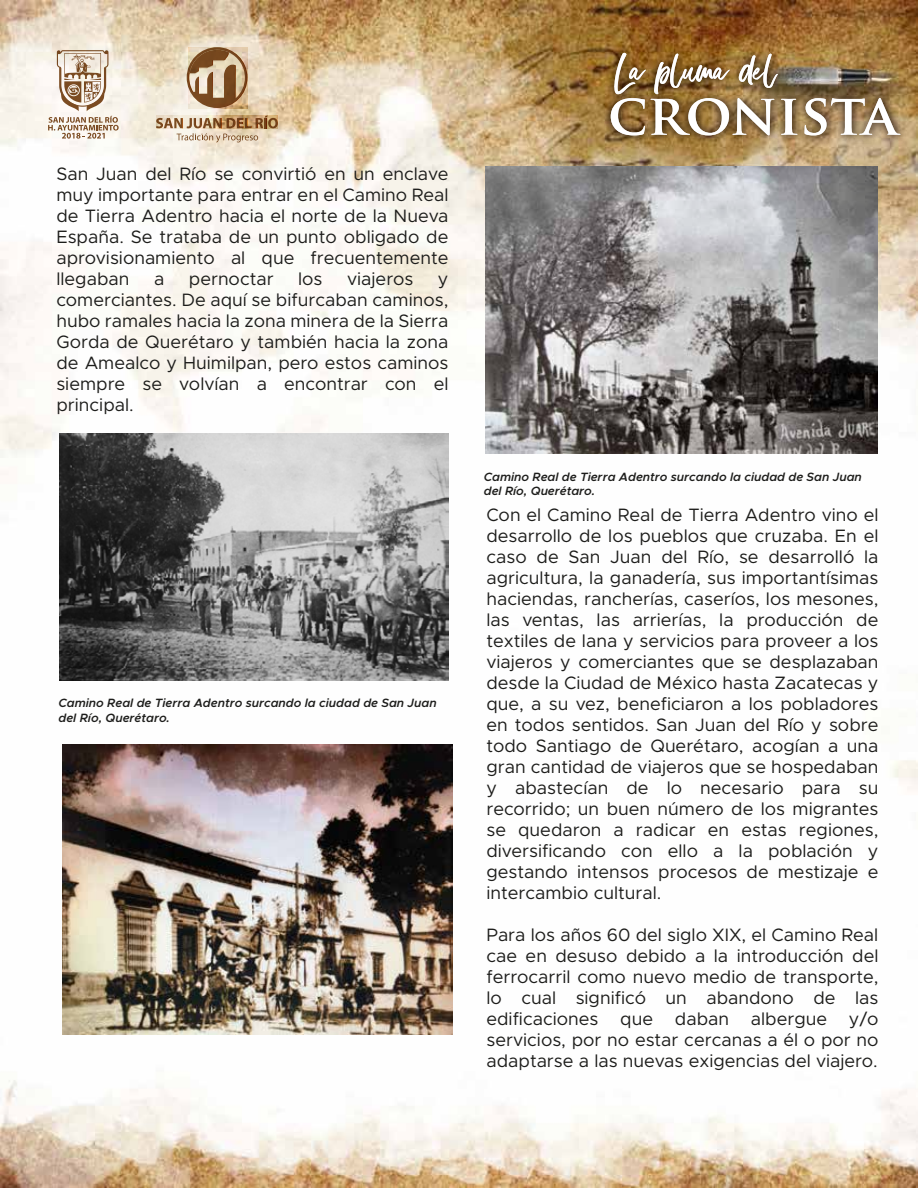
<style>
.page{position:relative;width:918px;height:1188px;background:#fff}
.page>*{position:absolute;margin:0;border:0;box-sizing:border-box;transform-origin:0 0}
.t1{font:78.9px "Display Clean";color:#fff}
.t2{font:700 55.95px "Trajan Pro";color:#fff}
.t3{font:18px/21px "Metropolis";color:#1d1d1b;text-align:justify}
.t4{font:italic 600 12.15px/14.5px "Metropolis";color:#1d1d1b}
</style>
<div class="page">
<img style="left:0;top:0;width:918px;height:1188px">
<img style="left:601px;top:16px;width:190px;height:57px">
<img style="left:595px;top:73px;width:318px;height:91px">
<svg style="left:48px;top:50px;width:71px;height:89px"></svg>
<svg style="left:156px;top:116px;width:122px;height:27px"></svg>
<svg style="left:187px;top:47px;width:60px;height:61px"></svg>
<img style="left:59px;top:434px;width:390px;height:246px">
<img style="left:62px;top:745px;width:391px;height:289px">
<img style="left:485px;top:166px;width:392px;height:288px">
<p class="t3" style="left:56px;top:163px;width:394px">San Juan del Río se convirtió en un enclave muy importante para entrar en el Camino Real de Tierra Adentro hacia el norte de la Nueva España. Se trataba de un punto obligado de aprovisionamiento al que frecuentemente llegaban</p>
<p class="t3" style="left:154px;top:268px;width:12px">a</p>
<p class="t3" style="left:189px;top:268px;width:86px">pernoctar</p>
<p class="t3" style="left:298px;top:268px;width:26px">los</p>
<p class="t3" style="left:347px;top:268px;width:68px">viajeros</p>
<p class="t3" style="left:56px;top:268px;width:394px;text-indent:381px">y comerciantes. De aquí se bifurcaban caminos, hubo ramales hacia la zona minera de la Sierra Gorda de Querétaro y también hacia la zona de Amealco y Huimilpan, pero estos caminos siempre se volvían a encontrar con el principal.</p>
<p class="t4" style="left:59px;top:696px;width:380px">Camino Real de Tierra Adentro surcando la ciudad de San Juan del Río, Querétaro.</p>
<h1 class="t1" style="left:614px;top:48px;width:165px">La pluma del</h1>
<h2 class="t2" style="left:608px;top:80px;width:291px">CRONISTA</h2>
<p class="t4" style="left:484px;top:469px;width:380px">Camino Real de Tierra Adentro surcando la ciudad de San Juan del Río, Querétaro.</p>
<p class="t3" style="left:486px;top:505px;width:394px">Con el Camino Real de Tierra Adentro vino el desarrollo de los pueblos que cruzaba. En el caso de San Juan del Río, se desarrolló la agricultura, la ganadería, sus importantísimas haciendas, rancherías, caseríos, los mesones, las ventas, las arrierías, la producción de textiles de lana y servicios para proveer a los viajeros y comerciantes que se desplazaban desde la Ciudad de México hasta Zacatecas y que, a su vez, beneficiaron a los pobladores en todos sentidos. San Juan del Río y sobre todo Santiago de Querétaro, acogían a una gran cantidad de viajeros que se hospedaban y abastecían de lo necesario para su recorrido; un buen número de los migrantes se quedaron a radicar en estas regiones, diversificando con ello a la población y gestando intensos procesos de mestizaje e intercambio cultural.</p>
<p class="t3" style="left:486px;top:925px;width:394px">Para los años 60 del siglo XIX, el Camino Real cae en desuso debido a la introducción del ferrocarril como nuevo medio de transporte, lo cual significó un abandono de las edificaciones que daban albergue y/o servicios, por no estar cercanas a él o por no adaptarse a las nuevas exigencias del viajero.</p>
</div>
